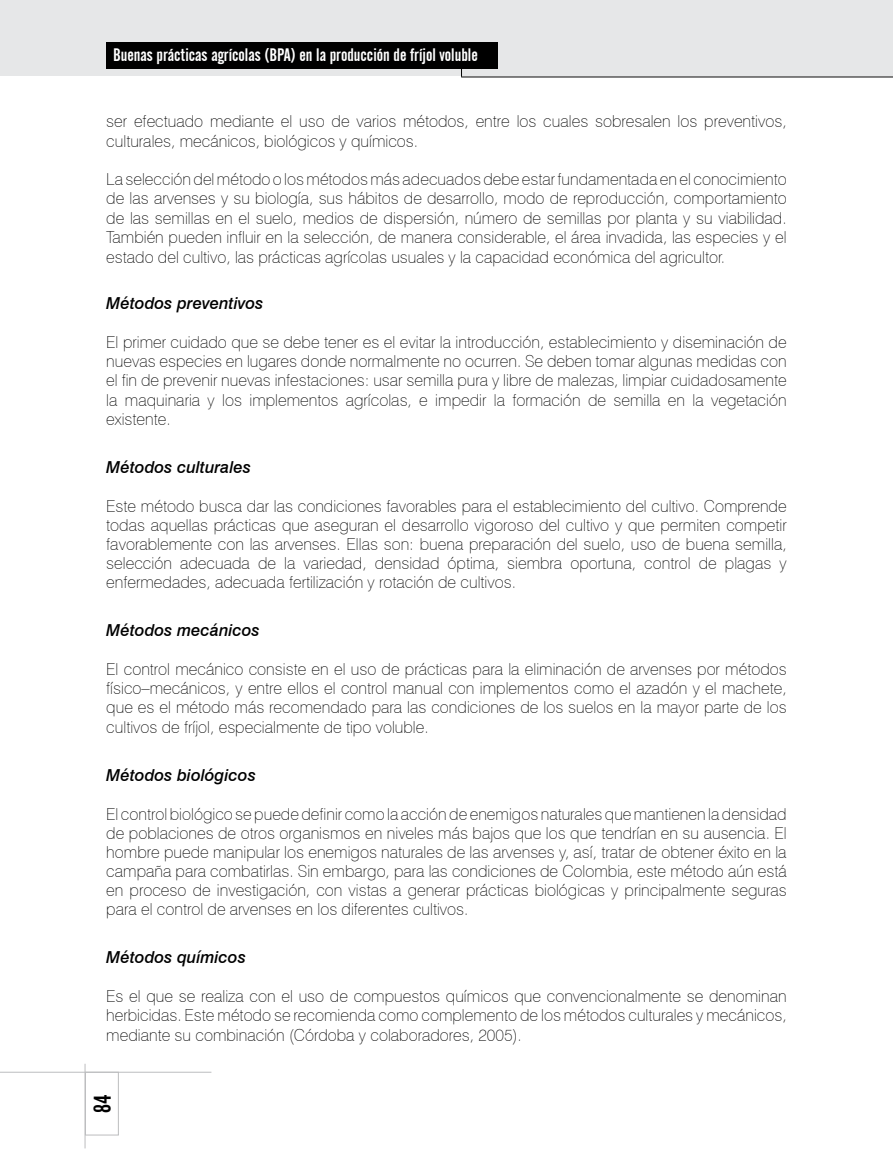
<style>
.page{position:relative;width:893px;height:1149px;background:#fff}
.page>*{position:absolute;margin:0;border:0;box-sizing:border-box;transform-origin:0 0}
.t1{font:24px "Alternate Gothic No 2 BT";color:#000}
.t2{font:18px "Alternate Gothic No 2 BT";color:#fff}
.t3{font:100 16.5px/19px "Swiss 721 BT";color:#000;text-align:justify}
.t4{font:italic 500 16.5px "Swiss 721 BT";color:#000}
</style>
<div class="page">
<div style="left:0;top:0;width:893px;height:76px;background:#e6e7e8"></div>
<hr style="left:461px;top:77px;width:432px;height:1px;background:#000">
<div style="left:85px;top:1071px;width:34px;height:63px;border:1px solid #bcbdbf"></div>
<hr style="left:0;top:1071px;width:211px;height:1px;background:#bcbdbf">
<div style="left:106px;top:42px;width:392px;height:26px;background:#000"></div>
<hr style="left:461px;top:43px;width:1px;height:34px;background:#000">
<hr style="left:85px;top:1063px;width:1px;height:84px;background:#bcbdbf">
<p class="t2" style="left:113px;top:45px;width:366px">Buenas prácticas agrícolas (BPA) en la producción de fríjol voluble</p>
<p class="t3" style="left:106px;top:112px;width:682px">ser efectuado mediante el uso de varios métodos, entre los cuales sobresalen los preventivos, culturales, mecánicos, biológicos y químicos.</p>
<p class="t3" style="left:106px;top:169px;width:682px">La selección del método o los métodos más adecuados debe estar fundamentada en el conocimiento de las arvenses y su biología, sus hábitos de desarrollo, modo de reproducción, comportamiento de las semillas en el suelo, medios de dispersión, número de semillas por planta y su viabilidad.<br>También pueden influir en la selección, de manera considerable, el área invadida, las especies y el estado del cultivo, las prácticas agrícolas usuales y la capacidad económica del agricultor.</p>
<p class="t4" style="left:106px;top:293px;width:159px">Métodos preventivos</p>
<p class="t3" style="left:106px;top:332px;width:682px">El primer cuidado que se debe tener es el evitar la introducción, establecimiento y diseminación de nuevas especies en lugares donde normalmente no ocurren. Se deben tomar algunas medidas con el fin de prevenir nuevas infestaciones: usar semilla pura y libre de malezas, limpiar cuidadosamente la maquinaria y los implementos agrícolas, e impedir la formación de semilla en la vegetación existente.</p>
<p class="t4" style="left:106px;top:457px;width:146px">Métodos culturales</p>
<p class="t3" style="left:106px;top:496px;width:682px">Este método busca dar las condiciones favorables para el establecimiento del cultivo. Comprende todas aquellas prácticas que aseguran el desarrollo vigoroso del cultivo y que permiten competir favorablemente con las arvenses. Ellas son: buena preparación del suelo, uso de buena semilla, selección adecuada de la variedad, densidad óptima, siembra oportuna, control de plagas y enfermedades, adecuada fertilización y rotación de cultivos.</p>
<p class="t4" style="left:106px;top:620px;width:155px">Métodos mecánicos</p>
<p class="t3" style="left:106px;top:659px;width:682px">El control mecánico consiste en el uso de prácticas para la eliminación de arvenses por métodos físico–mecánicos, y entre ellos el control manual con implementos como el azadón y el machete, que es el método más recomendado para las condiciones de los suelos en la mayor parte de los cultivos de fríjol, especialmente de tipo voluble.</p>
<p class="t4" style="left:106px;top:764px;width:151px">Métodos biológicos</p>
<p class="t3" style="left:106px;top:804px;width:682px">El control biológico se puede definir como la acción de enemigos naturales que mantienen la densidad de poblaciones de otros organismos en niveles más bajos que los que tendrían en su ausencia. El hombre puede manipular los enemigos naturales de las arvenses y, así, tratar de obtener éxito en la campaña para combatirlas. Sin embargo, para las condiciones de Colombia, este método aún está en proceso de investigación, con vistas a generar prácticas biológicas y principalmente seguras para el control de arvenses en los diferentes cultivos.</p>
<p class="t4" style="left:106px;top:947px;width:141px">Métodos químicos</p>
<p class="t3" style="left:106px;top:986px;width:682px">Es el que se realiza con el uso de compuestos químicos que convencionalmente se denominan herbicidas. Este método se recomienda como complemento de los métodos culturales y mecánicos, mediante su combinación (Córdoba y colaboradores, 2005).</p>
<h1 class="t1" style="left:89px;top:1112px;width:20px;rotate:-90deg">84</h1>
</div>
